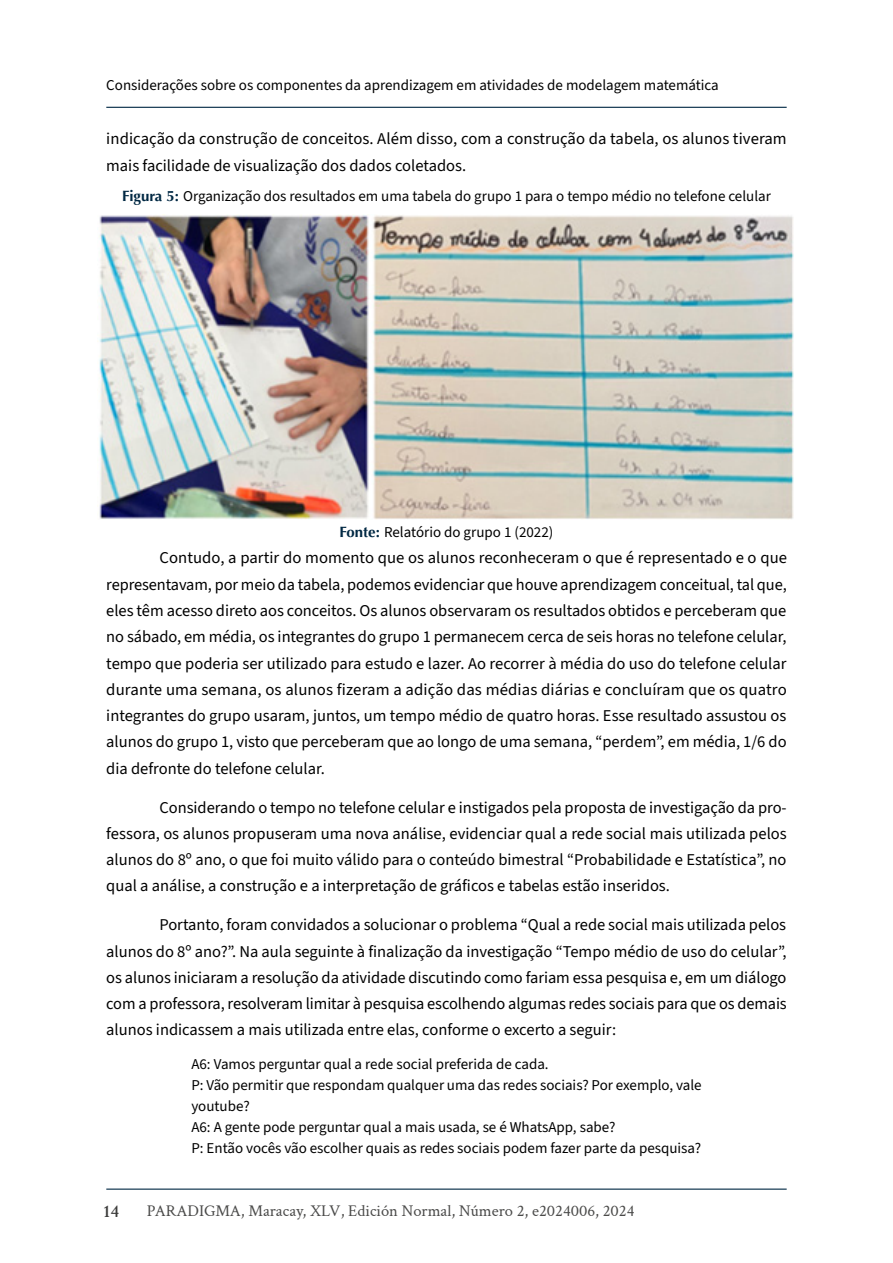
<style>
.page{position:relative;width:893px;height:1263px;background:#fff}
.page>*{position:absolute;margin:0;border:0;box-sizing:border-box;transform-origin:0 0}
.t1{font:600 18px "Crimson Text";color:#3c3c3b}
.t2{font:16.5px/26.2px "Source Sans 3";color:#000;text-align:justify}
.t3{font:16.5px "Crimson Text";color:#4a4a49}
.t4{font:15px/21px "Source Sans 3";color:#000}
.s1{font-family:"Optima LT Std";font-weight:700;color:#002843}
</style>
<div class="page">
<hr style="left:106px;top:1188px;width:681px;height:2px;background:#002843">
<hr style="left:106px;top:107px;width:681px;height:1px;background:#002843">
<img style="left:97px;top:214px;width:697px;height:305px">
<p class="t4" style="left:106px;top:75px;width:614px">Considerações sobre os componentes da aprendizagem em atividades de modelagem matemática</p>
<p class="t2" style="left:106px;top:126px;width:682px">indicação da construção de conceitos. Além disso, com a construção da tabela, os alunos tiveram mais facilidade de visualização dos dados coletados.</p>
<p class="t4" style="left:122px;top:186px;width:650px"><span class="s1">Figura 5:</span> Organização dos resultados em uma tabela do grupo 1 para o tempo médio no telefone celular</p>
<p class="t4" style="left:340px;top:522px;width:215px"><span class="s1">Fonte:</span> Relatório do grupo 1 (2022)</p>
<p class="t2" style="left:106px;top:545px;width:682px;text-indent:53px">Contudo, a partir do momento que os alunos reconheceram o que é representado e o que representavam, por meio da tabela, podemos evidenciar que houve aprendizagem conceitual, tal que, eles têm acesso direto aos conceitos. Os alunos observaram os resultados obtidos e perceberam que no sábado, em média, os integrantes do grupo 1 permanecem cerca de seis horas no telefone celular, tempo que poderia ser utilizado para estudo e lazer. Ao recorrer à média do uso do telefone celular durante uma semana, os alunos fizeram a adição das médias diárias e concluíram que os quatro integrantes do grupo usaram, juntos, um tempo médio de quatro horas. Esse resultado assustou os alunos do grupo 1, visto que perceberam que ao longo de uma semana, “perdem”, em média, 1/6 do dia defronte do telefone celular.</p>
<p class="t2" style="left:106px;top:794px;width:682px;text-indent:53px">Considerando o tempo no telefone celular e instigados pela proposta de investigação da pro&shy;fessora, os alunos propuseram uma nova análise, evidenciar qual a rede social mais utilizada pelos alunos do 8º ano, o que foi muito válido para o conteúdo bimestral “Probabilidade e Estatística”, no qual a análise, a construção e a interpretação de gráficos e tabelas estão inseridos.</p>
<p class="t2" style="left:106px;top:912px;width:682px;text-indent:53px">Portanto, foram convidados a solucionar o problema “Qual a rede social mais utilizada pelos alunos do 8º ano?”. Na aula seguinte à finalização da investigação “Tempo médio de uso do celular”, os alunos iniciaram a resolução da atividade discutindo como fariam essa pesquisa e, em um diálogo com a professora, resolveram limitar à pesquisa escolhendo algumas redes sociais para que os demais alunos indicassem a mais utilizada entre elas, conforme o excerto a seguir:</p>
<p class="t4" style="left:191px;top:1054px;width:512px">A6: Vamos perguntar qual a rede social preferida de cada.<br>P: Vão permitir que respondam qualquer uma das redes sociais? Por exemplo, vale youtube?<br>A6: A gente pode perguntar qual a mais usada, se é WhatsApp, sabe?<br>P: Então vocês vão escolher quais as redes sociais podem fazer parte da pesquisa?</p>
<p class="t1" style="left:104px;top:1198px;width:17px">14</p>
<p class="t3" style="left:147px;top:1199px;width:489px">PARADIGMA, Maracay, XLV, Edición Normal, Número 2, e2024006, 2024</p>
</div>
